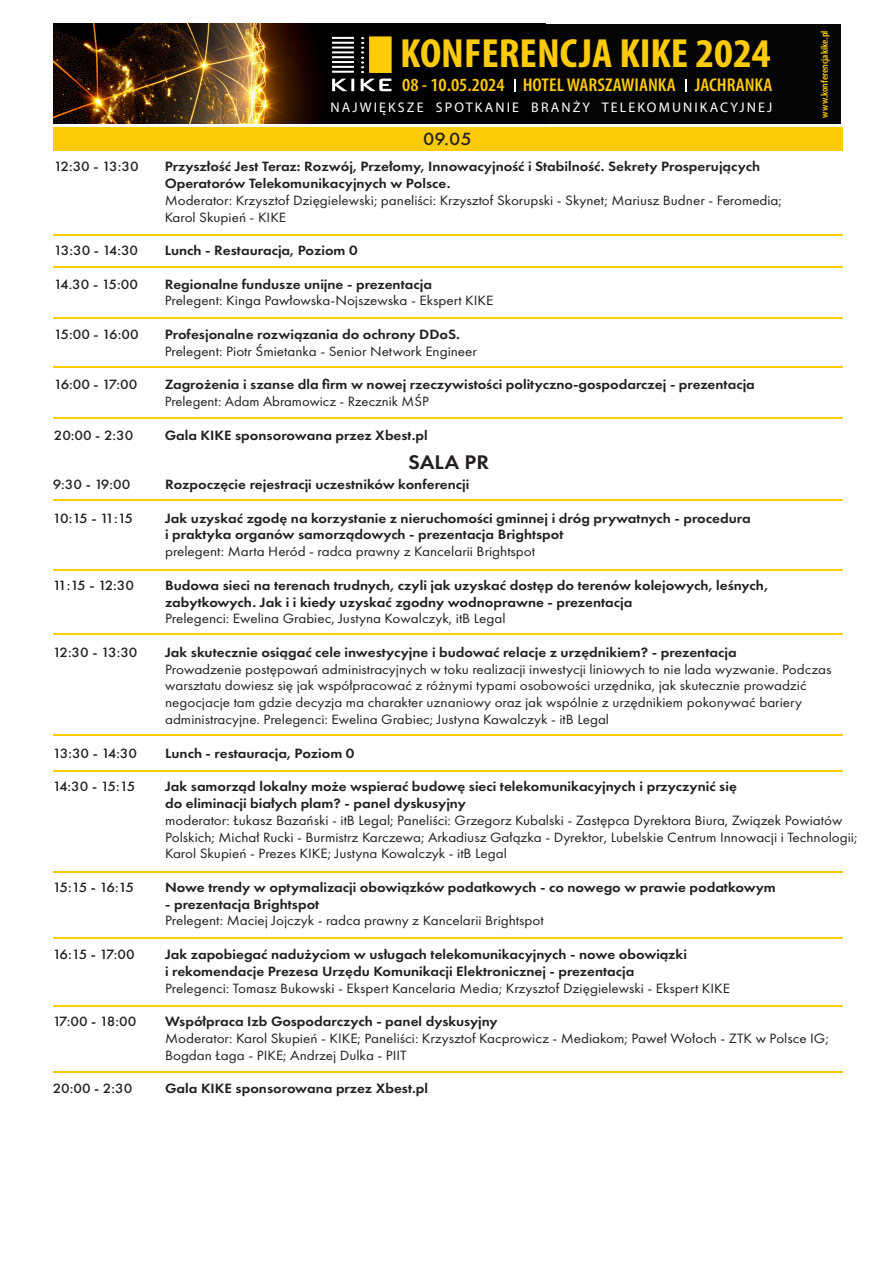
<style>
.page{position:relative;width:893px;height:1263px;background:#fff}
.page>*{position:absolute;margin:0;border:0;box-sizing:border-box;transform-origin:0 0}
.t1{font:700 condensed 40.95px "Myriad Pro";color:#fecb09;scale:1.08 1}
.t2{font:600 20.4px "Futura PT";color:#231f20;scale:1.08 1}
.t3{font:600 condensed 18.6px "Myriad Pro";color:#fecb09;scale:1.08 1}
.t4{font:500 18.3px "Futura PT";color:#231f20;scale:1.09 1}
.t5{font:13.95px/16.8px "Futura PT";color:#231f20;scale:1.08 1}
.t6{font:600 13.95px/16.8px "Futura PT";color:#231f20;scale:1.08 1}
.t7{font:500 13.95px "Futura PT";letter-spacing:-.1em;color:#231f20;scale:1.08 1}
.t8{font:13.95px "Myriad Pro";letter-spacing:.15em;color:#fff}
.t9{font:13.95px "Futura PT";color:#231f20;scale:1.06 1}
.t10{font:600 condensed 10.05px "Myriad Pro";color:#fecb09;scale:1.08 1}
</style>
<div class="page">
<hr style="left:53px;top:500px;width:789px;height:1px;background:#fecb09">
<hr style="left:53px;top:569px;width:789px;height:1px;background:#fecb09">
<hr style="left:53px;top:634px;width:789px;height:1px;background:#fecb09">
<hr style="left:53px;top:735px;width:789px;height:1px;background:#fecb09">
<hr style="left:53px;top:770px;width:789px;height:1px;background:#fecb09">
<hr style="left:53px;top:871px;width:789px;height:2px;background:#fecb09">
<hr style="left:53px;top:937px;width:789px;height:1px;background:#fecb09">
<hr style="left:53px;top:1005px;width:789px;height:1px;background:#fecb09">
<hr style="left:53px;top:1071px;width:789px;height:1px;background:#fecb09">
<hr style="left:53px;top:234px;width:789px;height:1px;background:#fecb09">
<hr style="left:53px;top:267px;width:789px;height:1px;background:#fecb09">
<hr style="left:53px;top:317px;width:789px;height:1px;background:#fecb09">
<hr style="left:53px;top:366px;width:789px;height:1px;background:#fecb09">
<hr style="left:53px;top:418px;width:789px;height:1px;background:#fecb09">
<div style="left:53px;top:127px;width:789px;height:23px;background:#fecb09"></div>
<div style="left:53px;top:24px;width:788px;height:100px;background:#050604"></div>
<img style="left:53px;top:24px;width:463px;height:100px">
<svg style="left:332px;top:56px;width:22px;height:17px"></svg>
<svg style="left:332px;top:47px;width:22px;height:2px"></svg>
<hr style="left:332px;top:37px;width:22px;height:2px;background:#fff">
<hr style="left:332px;top:42px;width:22px;height:2px;background:#fff">
<hr style="left:332px;top:51px;width:22px;height:2px;background:#fff">
<svg style="left:332px;top:79px;width:22px;height:12px"></svg>
<svg style="left:360px;top:36px;width:32px;height:55px"></svg>
<svg style="left:514px;top:79px;width:2px;height:12px"></svg>
<svg style="left:685px;top:79px;width:2px;height:12px"></svg>
<p class="t7" style="left:54px;top:158px;width:80px">12:30 - 13:30</p>
<p class="t7" style="left:54px;top:242px;width:80px">13:30 - 14:30</p>
<p class="t7" style="left:54px;top:276px;width:80px">14.30 - 15:00</p>
<p class="t7" style="left:54px;top:326px;width:80px">15:00 - 16:00</p>
<p class="t7" style="left:54px;top:376px;width:79px">16:00 - 17:00</p>
<p class="t7" style="left:54px;top:427px;width:75px">20:00 - 2:30</p>
<p class="t7" style="left:53px;top:476px;width:73px">9:30 - 19:00</p>
<p class="t7" style="left:53px;top:510px;width:76px">10:15 - 11:15</p>
<p class="t7" style="left:53px;top:577px;width:77px">11:15 - 12:30</p>
<p class="t7" style="left:53px;top:644px;width:80px">12:30 - 13:30</p>
<p class="t7" style="left:53px;top:744px;width:80px">13:30 - 14:30</p>
<p class="t7" style="left:53px;top:778px;width:78px">14:30 - 15:15</p>
<p class="t7" style="left:53px;top:879px;width:77px">15:15 - 16:15</p>
<p class="t7" style="left:53px;top:946px;width:77px">16:15 - 17:00</p>
<p class="t7" style="left:53px;top:1013px;width:79px">17:00 - 18:00</p>
<p class="t7" style="left:53px;top:1080px;width:75px">20:00 - 2:30</p>
<h1 class="t1" style="left:400px;top:27px;width:344px">KONFERENCJA KIKE 2024</h1>
<h3 class="t3" style="left:402px;top:75px;width:344px">08 - 10.05.2024 HOTEL WARSZAWIANKA JACHRANKA</h3>
<p class="t8" style="left:330px;top:98px;width:444px">NAJWIĘKSZE SPOTKANIE BRANŻY TELEKOMUNIKACYJNEJ</p>
<h3 class="t4" style="left:423px;top:128px;width:46px">09.05</h3>
<p class="t6" style="left:165px;top:158px;width:553px">Przyszłość Jest Teraz: Rozwój, Przełomy, Innowacyjność i Stabilność. Sekrety Prosperujących<br>Operatorów Telekomunikacyjnych w Polsce.</p>
<p class="t5" style="left:165px;top:192px;width:573px">Moderator: Krzysztof Dzięgielewski; paneliści: Krzysztof Skorupski - Skynet; Mariusz Budner - Feromedia;<br>Karol Skupień - KIKE</p>
<p class="t6" style="left:165px;top:242px;width:180px">Lunch - Restauracja, Poziom 0</p>
<p class="t6" style="left:165px;top:275px;width:249px">Regionalne fundusze unijne - prezentacja</p>
<p class="t5" style="left:165px;top:292px;width:306px">Prelegent: Kinga Pawłowska-Nojszewska - Ekspert KIKE</p>
<p class="t6" style="left:165px;top:326px;width:275px">Profesjonalne rozwiązania do ochrony DDoS.</p>
<p class="t5" style="left:165px;top:343px;width:291px">Prelegent: Piotr Śmietanka - Senior Network Engineer</p>
<p class="t6" style="left:165px;top:376px;width:548px">Zagrożenia i szanse dla firm w nowej rzeczywistości polityczno-gospodarczej - prezentacja</p>
<p class="t9" style="left:165px;top:393px;width:251px">Prelegent: Adam Abramowicz - Rzecznik MŚP</p>
<p class="t6" style="left:165px;top:426px;width:245px">Gala KIKE sponsorowana przez Xbest.pl</p>
<h2 class="t2" style="left:408px;top:450px;width:76px">SALA PR</h2>
<p class="t10" style="left:819px;top:118px;width:82px;rotate:-90deg">www.konferencjakike.pl</p>
<p class="t6" style="left:165px;top:476px;width:283px">Rozpoczęcie rejestracji uczestników konferencji</p>
<p class="t6" style="left:165px;top:509px;width:544px">Jak uzyskać zgodę na korzystanie z nieruchomości gminnej i dróg prywatnych - procedura i praktyka organów samorządowych - prezentacja Brightspot</p>
<p class="t5" style="left:165px;top:543px;width:344px">prelegent: Marta Heród - radca prawny z Kancelarii Brightspot</p>
<p class="t6" style="left:165px;top:577px;width:560px">Budowa sieci na terenach trudnych, czyli jak uzyskać dostęp do terenów kolejowych, leśnych, zabytkowych. Jak i i kiedy uzyskać zgodny wodnoprawne - prezentacja</p>
<p class="t5" style="left:165px;top:610px;width:317px">Prelegenci: Ewelina Grabiec, Justyna Kowalczyk, itB Legal</p>
<p class="t6" style="left:165px;top:644px;width:531px">Jak skutecznie osiągać cele inwestycyjne i budować relacje z urzędnikiem? - prezentacja</p>
<p class="t5" style="left:165px;top:661px;width:619px">Prowadzenie postępowań administracyjnych w toku realizacji inwestycji liniowych to nie lada wyzwanie. Podczas warsztatu dowiesz się jak współpracować z różnymi typami osobowości urzędnika, jak skutecznie prowadzić negocjacje tam gdzie decyzja ma charakter uznaniowy oraz jak wspólnie z urzędnikiem pokonywać bariery administracyjne. Prelegenci: Ewelina Grabiec; Justyna Kawalczyk - itB Legal</p>
<p class="t6" style="left:165px;top:744px;width:177px">Lunch - restauracja, Poziom 0</p>
<p class="t6" style="left:165px;top:778px;width:531px">Jak samorząd lokalny może wspierać budowę sieci telekomunikacyjnych i przyczynić się do eliminacji białych plam? - panel dyskusyjny</p>
<p class="t5" style="left:165px;top:812px;width:643px">moderator: Łukasz Bazański - itB Legal; Paneliści: Grzegorz Kubalski - Zastępca Dyrektora Biura, Związek Powiatów<br>Polskich; Michał Rucki - Burmistrz Karczewa; Arkadiusz Gałązka - Dyrektor, Lubelskie Centrum Innowacji i Technologii;<br>Karol Skupień - Prezes KIKE; Justyna Kowalczyk - itB Legal</p>
<p class="t6" style="left:165px;top:879px;width:567px">Nowe trendy w optymalizacji obowiązków podatkowych - co nowego w prawie podatkowym</p>
<p class="t6" style="left:165px;top:895px;width:144px">- prezentacja Brightspot</p>
<p class="t5" style="left:165px;top:912px;width:352px">Prelegent: Maciej Jojczyk - radca prawny z Kancelarii Brightspot</p>
<p class="t6" style="left:165px;top:946px;width:485px">Jak zapobiegać nadużyciom w usługach telekomunikacyjnych - nowe obowiązki i rekomendacje Prezesa Urzędu Komunikacji Elektronicznej - prezentacja</p>
<p class="t5" style="left:165px;top:979px;width:525px">Prelegenci: Tomasz Bukowski - Ekspert Kancelaria Media; Krzysztof Dzięgielewski - Ekspert KIKE</p>
<p class="t6" style="left:165px;top:1013px;width:310px">Współpraca Izb Gospodarczych - panel dyskusyjny</p>
<p class="t5" style="left:165px;top:1030px;width:616px">Moderator: Karol Skupień - KIKE; Paneliści: Krzysztof Kacprowicz - Mediakom; Paweł Wołoch - ZTK w Polsce IG;<br>Bogdan Łaga - PIKE; Andrzej Dulka - PIIT</p>
<p class="t6" style="left:165px;top:1080px;width:245px">Gala KIKE sponsorowana przez Xbest.pl</p>
</div>
